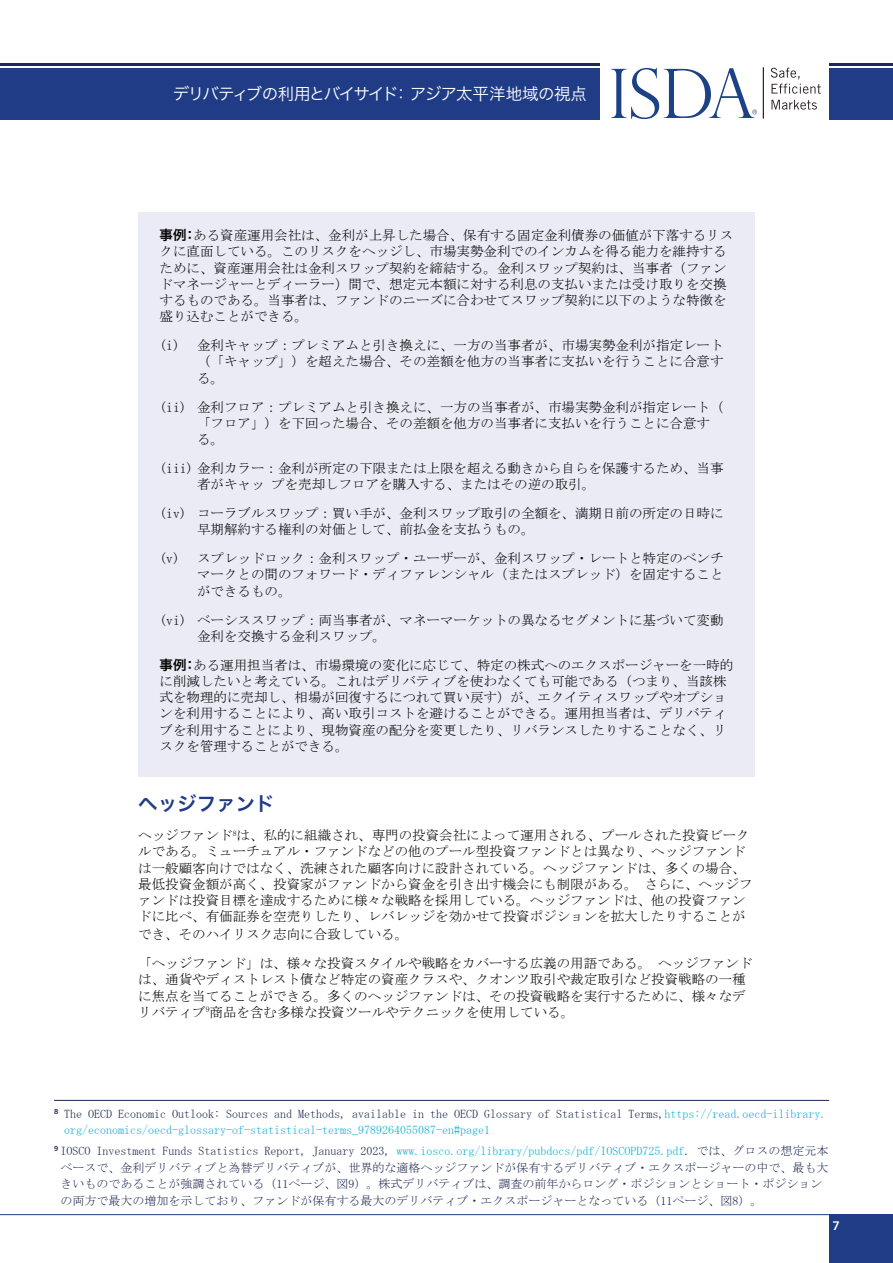
<style>
.page{position:relative;width:893px;height:1263px;background:#fff}
.page>*{position:absolute;margin:0;border:0;box-sizing:border-box;transform-origin:0 0}
.t1{font:19.5px "Hiragino Sans GB W6";color:#203c86}
.t2{font:16.5px "Hiragino Sans W3";letter-spacing:-.055em;color:#fff}
.t3{font:13.5px/16.2px "MS Mincho";color:#000}
.t4{font:12px/16.5px "MS Mincho";color:#1d2a4f}
.t5{font:12px/16.5px "MS Mincho";color:#0caed3}
.t6{font:12px "Trade Gothic LT Std Bd 2";color:#fff}
.s1{font-family:"Hira Kaku Pro W6"}
.s2{color:#1d2a4f}
.s3{color:#0caed3}
</style>
<div class="page">
<div style="left:0;top:68px;width:600px;height:51px;background:#203c86"></div>
<div style="left:829px;top:68px;width:64px;height:51px;background:#203c86"></div>
<hr style="left:0;top:64px;width:600px;height:2px;background:#1d2a4f">
<hr style="left:829px;top:64px;width:64px;height:2px;background:#1d2a4f">
<div style="left:829px;top:1214px;width:64px;height:49px;background:#203c86"></div>
<svg style="left:771px;top:68px;width:50px;height:26px"></svg>
<svg style="left:771px;top:100px;width:46px;height:10px"></svg>
<hr style="left:763px;top:67px;width:1px;height:51px;background:#2b2422">
<svg style="left:611px;top:68px;width:146px;height:51px"></svg>
<hr style="left:0;top:1214px;width:829px;height:1px;background:#203c86">
<div style="left:138px;top:213px;width:617px;height:564px;background:#ebebf5"></div>
<hr style="left:54px;top:1100px;width:775px;height:1px;background:#1d2a4f">
<p class="t2" style="left:173px;top:79px;width:416px">デリバティブの利用とバイサイド： アジア太平洋地域の視点</p>
<p class="t3" style="left:159px;top:227px;width:575px"><span class="s1">事例：</span>ある資産運用会社は、金利が上昇した場合、保有する固定金利債券の価値が下落するリスクに直面している。このリスクをヘッジし、市場実勢金利でのインカムを得る能力を維持するために、資産運用会社は金利スワップ契約を締結する。金利スワップ契約は、当事者（ファンドマネージャーとディーラー）間で、想定元本額に対する利息の支払いまたは受け取りを交換するものである。当事者は、ファンドのニーズに合わせてスワップ契約に以下のような特徴を盛り込むことができる。</p>
<p class="t3" style="left:197px;top:337px;width:528px;text-align:justify;text-indent:-38px">(i) 金利キャップ：プレミアムと引き換えに、一方の当事者が、市場実勢金利が指定レート（「キャップ」）を超えた場合、その差額を他方の当事者に支払いを行うことに合意する。</p>
<p class="t3" style="left:197px;top:399px;width:528px;text-indent:-38px">(ii) 金利フロア：プレミアムと引き換えに、一方の当事者が、市場実勢金利が指定レート（「フロア」）を下回った場合、その差額を他方の当事者に支払いを行うことに合意する。</p>
<p class="t3" style="left:197px;top:460px;width:528px;text-indent:-38px">(iii) 金利カラー：金利が所定の下限または上限を超える動きから自らを保護するため、当事者がキャッ プを売却しフロアを購入する、またはその逆の取引。</p>
<p class="t3" style="left:197px;top:505px;width:528px;text-indent:-38px">(iv) コーラブルスワップ：買い手が、金利スワップ取引の全額を、満期日前の所定の日時に早期解約する権利の対価として、前払金を支払うもの。</p>
<p class="t3" style="left:197px;top:550px;width:528px;text-align:justify;text-indent:-38px">(v) スプレッドロック：金利スワップ・ユーザーが、金利スワップ・レートと特定のベンチマークとの間のフォワード・ディファレンシャル（またはスプレッド）を固定することができるもの。</p>
<p class="t3" style="left:197px;top:612px;width:528px;text-indent:-38px">(vi) ベーシススワップ：両当事者が、マネーマーケットの異なるセグメントに基づいて変動金利を交換する金利スワップ。</p>
<p class="t3" style="left:159px;top:657px;width:575px"><span class="s1">事例：</span>ある運用担当者は、市場環境の変化に応じて、特定の株式へのエクスポージャーを一時的に削減したいと考えている。これはデリバティブを使わなくても可能である（つまり、当該株式を物理的に売却し、相場が回復するにつれて買い戻す）が、エクイティスワップやオプションを利用することにより、高い取引コストを避けることができる。運用担当者は、デリバティブを利用することにより、現物資産の配分を変更したり、リバランスしたりすることなく、リスクを管理することができる。</p>
<h1 class="t1" style="left:138px;top:791px;width:138px">ヘッジファンド</h1>
<p class="t3" style="left:138px;top:827px;width:616px">ヘッジファンド<sup>8</sup>は、私的に組織され、専門の投資会社によって運用される、プールされた投資ビークルである。ミューチュアル・ファンドなどの他のプール型投資ファンドとは異なり、ヘッジファンドは一般顧客向けではなく、洗練された顧客向けに設計されている。ヘッジファンドは、多くの場合、最低投資金額が高く、投資家がファンドから資金を引き出す機会にも制限がある。 さらに、ヘッジファンドは投資目標を達成するために様々な戦略を採用している。ヘッジファンドは、他の投資ファンドに比べ、有価証券を空売りしたり、レバレッジを効かせて投資ポジションを拡大したりすることが</p>
<p class="t3" style="left:138px;top:920px;width:616px;line-height:29px">でき、そのハイリスク志向に合致している。<br>「ヘッジファンド」は、様々な投資スタイルや戦略をカバーする広義の用語である。 ヘッジファンド</p>
<p class="t3" style="left:138px;top:971px;width:609px;text-align:justify">は、通貨やディストレスト債など特定の資産クラスや、クオンツ取引や裁定取引など投資戦略の一種に焦点を当てることができる。多くのヘッジファンドは、その投資戦略を実行するために、様々なデリバティブ<sup>9</sup>商品を含む多様な投資ツールやテクニックを使用している。</p>
<p class="t5" style="left:64px;top:1105px;width:764px;text-indent:-10px"><sup>8</sup> <span class="s2">The OECD Economic Outlook: Sources and Methods, available in the OECD Glossary of Statistical Terms,</span>https://read.oecd-ilibrary. org/economics/oecd-glossary-of-statistical-terms_9789264055087-en#page1</p>
<p class="t4" style="left:60px;top:1142px;width:769px;text-indent:-6px"><sup>9</sup> IOSCO Investment Funds Statistics Report, January 2023, <span class="s3">www.iosco.org/library/pubdocs/pdf/IOSCOPD725.pdf</span>. では、グロスの想定元本ベースで、金利デリバティブと為替デリバティブが、世界的な適格ヘッジファンドが保有するデリバティブ・エクスポージャーの中で、最も大きいものであることが強調されている（11ページ、図9）。株式デリバティブは、調査の前年からロング・ポジションとショート・ポジションの両方で最大の増加を示しており、ファンドが保有する最大のデリバティブ・エクスポージャーとなっている（11ページ、図8）。</p>
<p class="t6" style="left:833px;top:1218px;width:9px">7</p>
</div>
